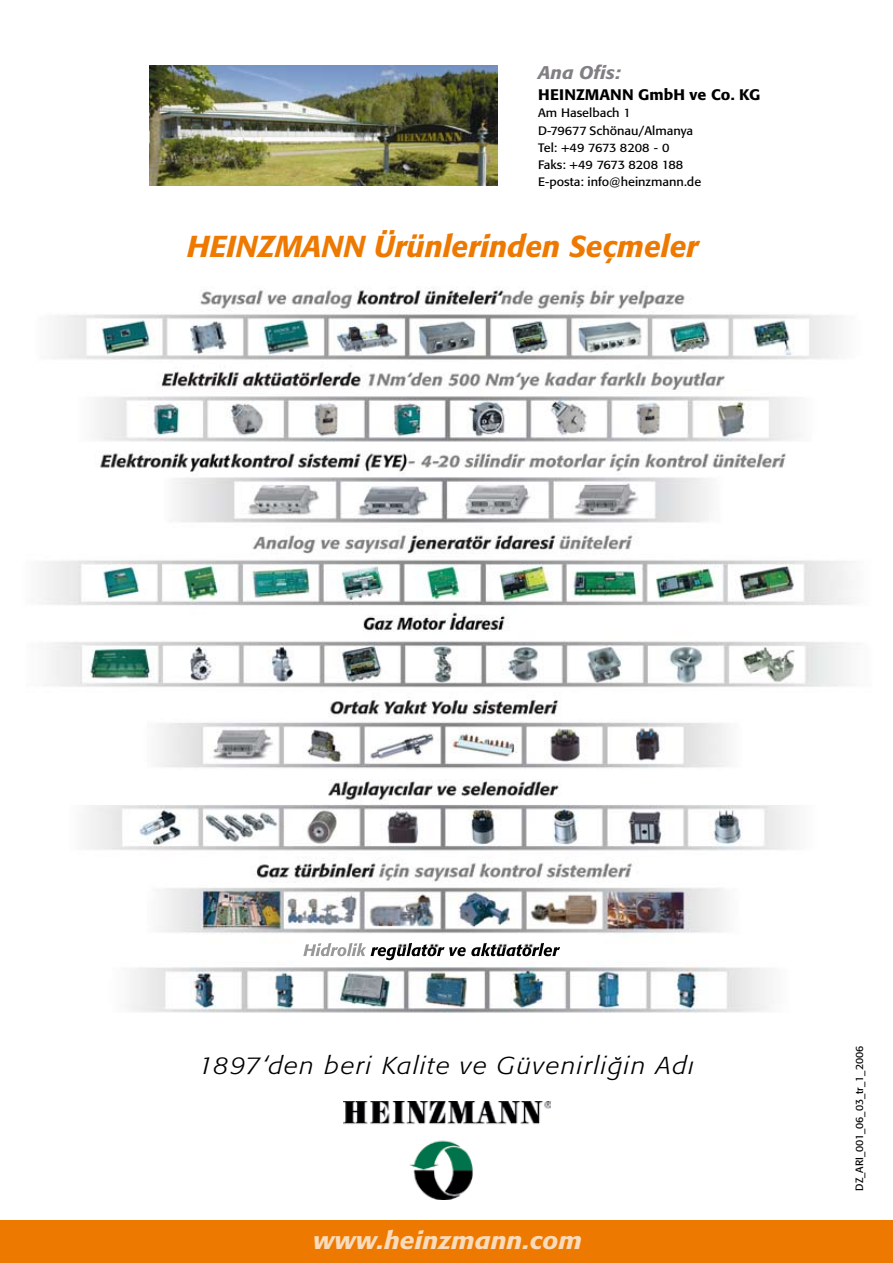
<style>
.page{position:relative;width:893px;height:1263px;background:#fff}
.page>*{position:absolute;margin:0;border:0;box-sizing:border-box;transform-origin:0 0}
.t1{font:italic 500 30px "Formata BQ";color:#ee7900}
.t2{font:italic 300 24.3px "Formata BQ";letter-spacing:.06em;color:#000;scale:1.09 1}
.t3{font:italic 500 24.3px "Formata BQ";color:#fadbbb;scale:1.09 1}
.t4{font:italic 500 18.15px "Formata BQ";color:#817f84;scale:1.05 1}
.t5{font:500 15.15px "Formata BQ";color:#000;scale:1.05 1}
.t6{font:12.15px/17.1px "Formata BQ";color:#000;scale:1.05 1}
.t7{font:10.5px "Formata BQ";color:#000}
</style>
<div class="page">
<div style="left:0;top:1220px;width:893px;height:43px;background:#ee7900"></div>
<img style="left:344px;top:1102px;width:206px;height:97px">
<img style="left:149px;top:65px;width:348px;height:121px">
<img style="left:40px;top:287px;width:815px;height:726px">
<h3 class="t4" style="left:538px;top:62px;width:80px">Ana Ofis:</h3>
<p class="t5" style="left:538px;top:86px;width:202px">HEINZMANN GmbH ve Co. KG</p>
<p class="t6" style="left:538px;top:105px;width:157px">Am Haselbach 1<br>D-79677 Schönau/Almanya<br>Tel: +49 7673 8208 - 0<br>Faks: +49 7673 8208 188<br>E-posta: info@heinzmann.de</p>
<h1 class="t1" style="left:187px;top:228px;width:513px">HEINZMANN Ürünlerinden Seçmeler</h1>
<h2 class="t2" style="left:199px;top:1051px;width:456px">1897‘den beri Kalite ve Güvenirliğin Adı</h2>
<h2 class="t3" style="left:313px;top:1225px;width:248px">www.heinzmann.com</h2>
<p class="t7" style="left:853px;top:1191px;width:146px;rotate:-90deg">DZ_ARI_001_06_03_tr_1_2006</p>
</div>
